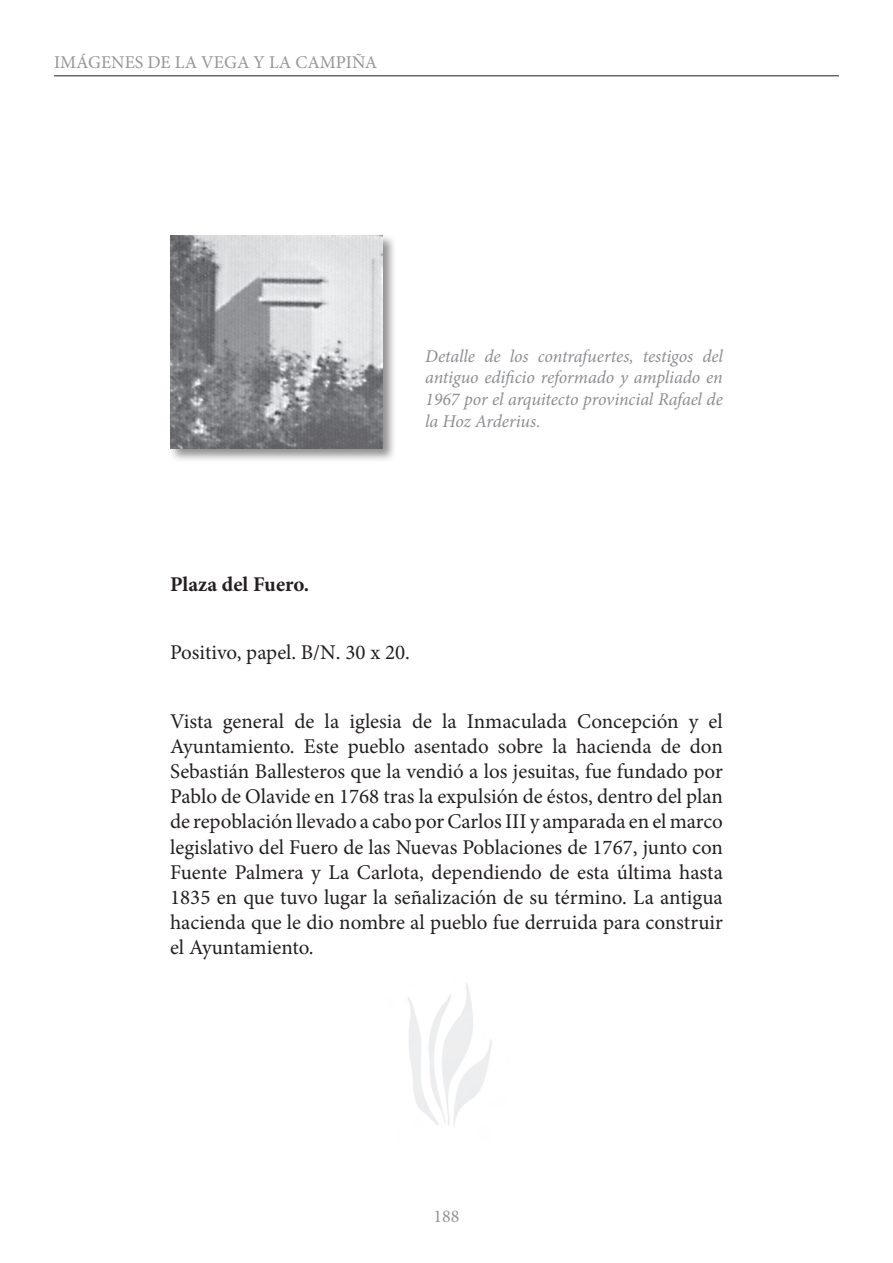
<style>
.page{position:relative;width:893px;height:1263px;background:#fff}
.page>*{position:absolute;margin:0;border:0;box-sizing:border-box;transform-origin:0 0}
.Normal_copy2{font:21px/25.2px "Minion Pro";color:#231f20;text-align:justify}
.Normal_copy2-2{font:700 21px "Minion Pro";color:#231f20}
.t1{font:italic 18px/21.6px "Minion Pro";letter-spacing:-.01em;color:#8c8e91;text-align:justify}
.t2{font:18px "Minion Pro";color:#939598}
</style>
<div class="page">
<hr style="left:54px;top:75px;width:785px;height:1px;background:#231f20">
<div style="left:168px;top:233px;width:236px;height:236px;background:#231f20;opacity:.5"></div>
<img style="left:170px;top:235px;width:213px;height:213px">
<p class="t2" style="left:54px;top:50px;width:325px">IMÁGENES DE LA VEGA Y LA CAMPIÑA</p>
<p class="t1" style="left:425px;top:345px;width:299px">Detalle de los contrafuertes, testigos del antiguo edificio reformado y ampliado en 1967 por el arquitecto provincial Rafael de la Hoz Arderius.</p>
<p class="Normal_copy2-2" style="left:170px;top:569px;width:141px">Plaza del Fuero.</p>
<p class="Normal_copy2" style="left:170px;top:640px;width:241px">Positivo, papel. B/N. 30 x 20.</p>
<p class="Normal_copy2" style="left:170px;top:708px;width:554px">Vista general de la iglesia de la Inmaculada Concepción y el Ayuntamiento. Este pueblo asentado sobre la hacienda de don Sebastián Ballesteros que la vendió a los jesuitas, fue fundado por Pablo de Olavide en 1768 tras la expulsión de éstos, dentro del plan de repoblación llevado a cabo por Carlos III y amparada en el marco legislativo del Fuero de las Nuevas Poblaciones de 1767, junto con Fuente Palmera y La Carlota, dependiendo de esta última hasta 1835 en que tuvo lugar la señalización de su término. La antigua hacienda que le dio nombre al pueblo fue derruida para construir el Ayuntamiento.</p>
<p class="t2" style="left:433px;top:1204px;width:27px">188</p>
</div>
